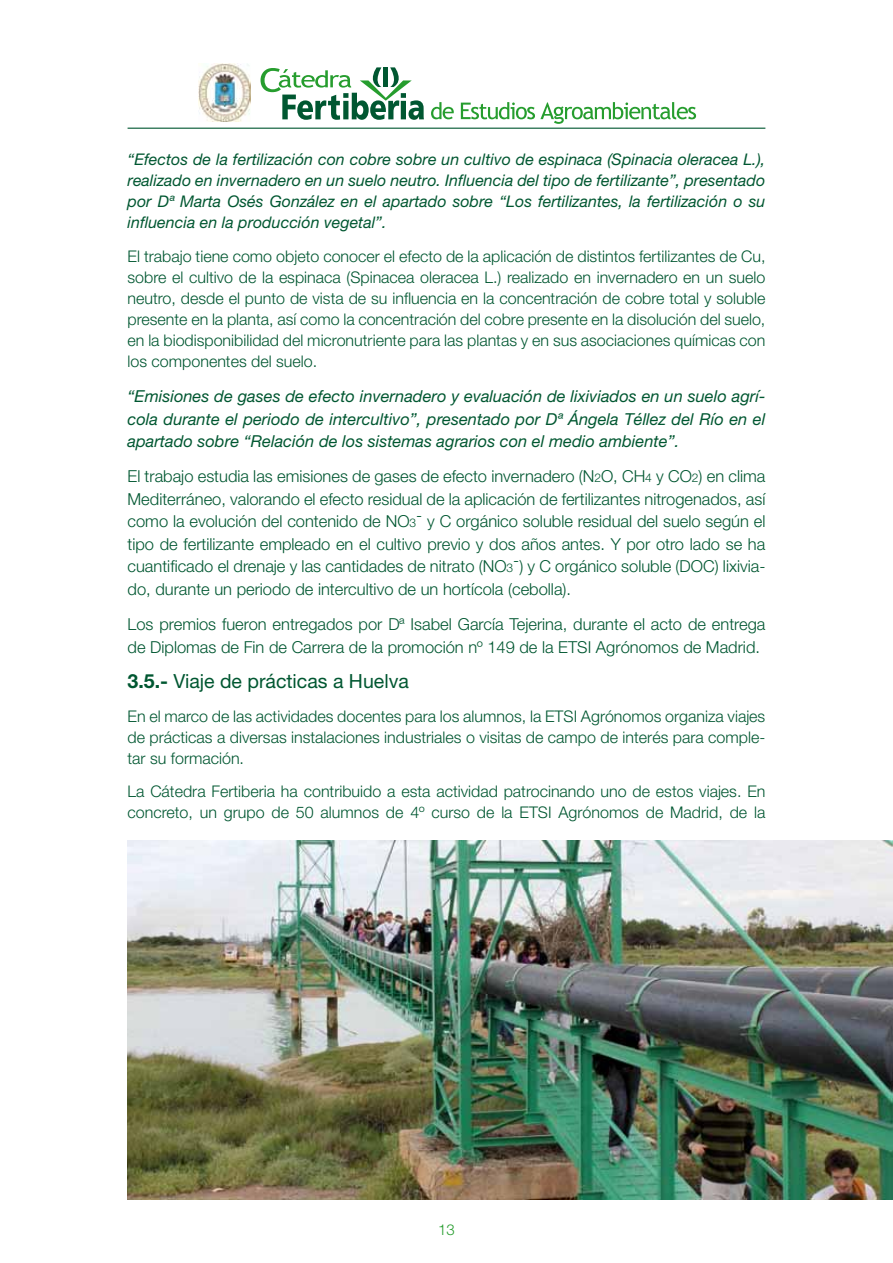
<style>
.page{position:relative;width:893px;height:1263px;background:#fff}
.page>*{position:absolute;margin:0;border:0;box-sizing:border-box;transform-origin:0 0}
.t1{font:19.5px "Helvetica Neue";color:#005731}
.t2{font:300 16.5px/22.5px "Helvetica Neue";color:#005731;text-align:justify}
.t3{font:italic 16.5px/22.5px "Helvetica Neue";color:#005731;text-align:justify}
.t4{font:300 16.05px/21px "Helvetica Neue";color:#005731;text-align:justify}
.t5{font:italic 16.05px/21px "Helvetica Neue";color:#005731;text-align:justify}
.t6{font:300 15px "Helvetica Neue";color:#269d2e}
.s1{font-size:12px}
.s2{font-weight:700}
</style>
<div class="page">
<svg style="left:431px;top:102px;width:23px;height:17px"></svg>
<svg style="left:461px;top:102px;width:235px;height:22px"></svg>
<svg style="left:261px;top:67px;width:163px;height:53px"></svg>
<img style="left:198px;top:64px;width:53px;height:57px">
<hr style="left:128px;top:128px;width:637px;height:1px;background:#005731">
<img style="left:128px;top:840px;width:765px;height:359px">
<p class="t5" style="left:128px;top:149px;width:639px">“Efectos de la fertilización con cobre sobre un cultivo de espinaca (Spinacia oleracea L.), realizado en invernadero en un suelo neutro. Influencia del tipo de fertilizante”, presentado por Dª Marta Osés González en el apartado sobre “Los fertilizantes, la fertilización o su influencia en la producción vegetal”.</p>
<p class="t4" style="left:128px;top:245px;width:639px">El trabajo tiene como objeto conocer el efecto de la aplicación de distintos fertilizantes de Cu, sobre el cultivo de la espinaca (Spinacea oleracea L.) realizado en invernadero en un suelo neutro, desde el punto de vista de su influencia en la concentración de cobre total y soluble presente en la planta, así como la concentración del cobre presente en la disolución del suelo, en la biodisponibilidad del micronutriente para las plantas y en sus asociaciones químicas con los componentes del suelo.</p>
<p class="t3" style="left:128px;top:385px;width:639px">“Emisiones de gases de efecto invernadero y evaluación de lixiviados en un suelo agrí&shy;cola durante el periodo de intercultivo”, presentado por Dª Ángela Téllez del Río en el apartado sobre “Relación de los sistemas agrarios con el medio ambiente”.</p>
<p class="t2" style="left:128px;top:465px;width:639px">El trabajo estudia las emisiones de gases de efecto invernadero (N<span class="s1">2</span>O, CH<span class="s1">4</span> y CO<span class="s1">2</span>) en clima Mediterráneo, valorando el efecto residual de la aplicación de fertilizantes nitrogenados, así como la evolución del contenido de NO<span class="s1">3</span>- y C orgánico soluble residual del suelo según el tipo de fertilizante empleado en el cultivo previo y dos años antes. Y por otro lado se ha cuantificado el drenaje y las cantidades de nitrato (NO<span class="s1">3</span>-) y C orgánico soluble (DOC) lixivia&shy;do, durante un periodo de intercultivo de un hortícola (cebolla).</p>
<p class="t2" style="left:128px;top:613px;width:639px">Los premios fueron entregados por Dª Isabel García Tejerina, durante el acto de entrega de Diplomas de Fin de Carrera de la promoción nº 149 de la ETSI Agrónomos de Madrid.</p>
<p class="t1" style="left:128px;top:669px;width:283px"><span class="s2">3.5.-</span> Viaje de prácticas a Huelva</p>
<p class="t4" style="left:128px;top:705px;width:639px">En el marco de las actividades docentes para los alumnos, la ETSI Agrónomos organiza viajes de prácticas a diversas instalaciones industriales o visitas de campo de interés para comple&shy;tar su formación.</p>
<p class="t4" style="left:128px;top:781px;width:639px">La Cátedra Fertiberia ha contribuido a esta actividad patrocinando uno de estos viajes. En concreto, un grupo de 50 alumnos de 4º curso de la ETSI Agrónomos de Madrid, de la</p>
<p class="t6" style="left:438px;top:1220px;width:18px">13</p>
</div>
